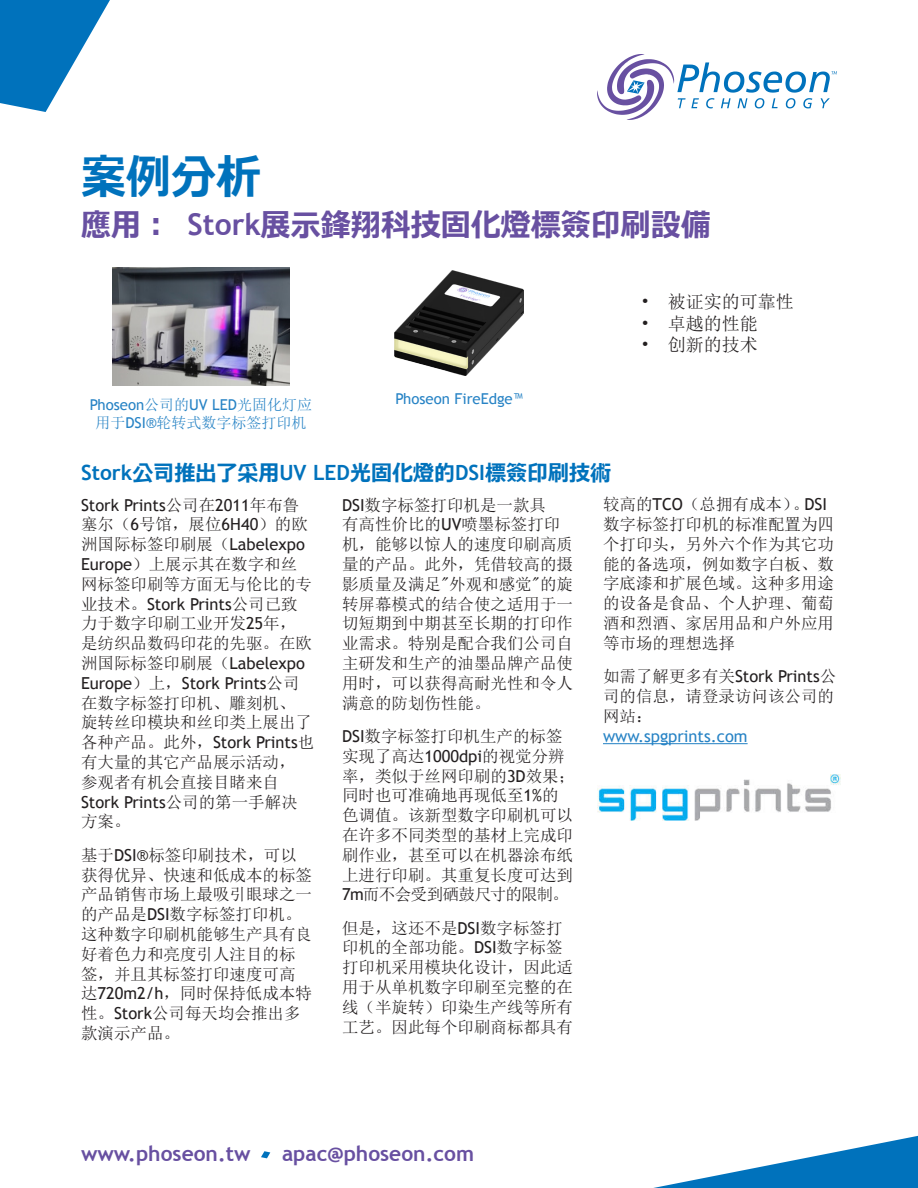
<style>
.page{position:relative;width:918px;height:1188px;background:#fff}
.page>*{position:absolute;margin:0;border:0;box-sizing:border-box;transform-origin:0 0}
.Product_name{font:45px "Sim Sun Bold";color:#0072bc}
.Product_name-2{font:30px "Sim Sun Bold";color:#6850a1}
.t1{font:21px "Sim Sun Bold";color:#0072bc}
.t2{font:700 21px "Trebuchet MS";color:#6850a1}
.t3{font:18px "Sim Sun";color:#231f20}
.t4{font:16.5px/19.8px "Sim Sun";color:#231f20}
.t5{font:15px/18px "Sim Sun";color:#2783c5;text-align:center}
.t6{font:15px "Trebuchet MS";color:#2783c5}
.s1{font-family:"Trebuchet MS";font-weight:700}
.s2{font-family:"Trebuchet MS"}
.s3{font-family:"Trebuchet MS";color:#2783c5}
</style>
<div class="page">
<svg style="left:597px;top:54px;width:240px;height:66px"></svg>
<svg style="left:653px;top:1135px;width:265px;height:53px"></svg>
<svg style="left:0;top:0;width:110px;height:112px"></svg>
<svg style="left:261px;top:1151px;width:9px;height:7px"></svg>
<img style="left:112px;top:267px;width:178px;height:119px">
<img style="left:395px;top:271px;width:128px;height:105px">
<hr style="left:603px;top:743px;width:145px;height:1px;background:#2783c5">
<img style="left:597px;top:774px;width:244px;height:46px">
<p class="Product_name" style="left:81px;top:144px;width:181px">案例分析</p>
<p class="Product_name-2" style="left:81px;top:203px;width:631px">應用： <span class="s1">Stork</span>展示鋒翔科技固化燈標簽印刷設備</p>
<p class="t5" style="left:90px;top:396px;width:224px"><span class="s2">Phoseon</span>公司的<span class="s2">UV LED</span>光固化灯应用于<span class="s2">DSI®</span>轮转式数字标签打印机</p>
<p class="t6" style="left:396px;top:390px;width:128px">Phoseon FireEdge™</p>
<p class="t1" style="left:81px;top:458px;width:532px"><span class="s1">Stork</span>公司推出了采用<span class="s1">UV LED</span>光固化燈的<span class="s1">DSI</span>標簽印刷技術</p>
<p class="t3" style="left:641px;top:292px;width:154px">• 被证实的可靠性</p>
<p class="t3" style="left:641px;top:314px;width:118px">• 卓越的性能</p>
<p class="t3" style="left:641px;top:336px;width:118px">• 创新的技术</p>
<p class="t4" style="left:81px;top:495px;width:235px"><span class="s2">Stork Prints</span>公司在<span class="s2">2011</span>年布鲁塞尔（<span class="s2">6</span>号馆，展位<span class="s2">6H40</span>）的欧洲国际标签印刷展（<span class="s2">Labelexpo<br>Europe</span>）上展示其在数字和丝网标签印刷等方面无与伦比的专业技术。<span class="s2">Stork Prints</span>公司已致力于数字印刷工业开发<span class="s2">25</span>年，是纺织品数码印花的先驱。在欧洲国际标签印刷展（<span class="s2">Labelexpo<br>Europe</span>）上，<span class="s2">Stork Prints</span>公司在数字标签打印机、雕刻机、旋转丝印模块和丝印类上展出了各种产品。此外，<span class="s2">Stork Prints</span>也有大量的其它产品展示活动，参观者有机会直接目睹来自<br><span class="s2">Stork Prints</span>公司的第一手解决方案。</p>
<p class="t4" style="left:81px;top:845px;width:232px">基于<span class="s2">DSI®</span>标签印刷技术，可以获得优异、快速和低成本的标签产品销售市场上最吸引眼球之一的产品是<span class="s2">DSI</span>数字标签打印机。这种数字印刷机能够生产具有良好着色力和亮度引人注目的标签，并且其标签打印速度可高达<span class="s2">720m2/h</span>，同时保持低成本特性。<span class="s2">Stork</span>公司每天均会推出多款演示产品。</p>
<p class="t4" style="left:342px;top:495px;width:232px"><span class="s2">DSI</span>数字标签打印机是一款具<br>有高性价比的<span class="s2">UV</span>喷墨标签打印机，能够以惊人的速度印刷高质量的产品。此外，凭借较高的摄影质量及满足"外观和感觉"的旋转屏幕模式的结合使之适用于一切短期到中期甚至长期的打印作业需求。特别是配合我们公司自主研发和生产的油墨品牌产品使用时，可以获得高耐光性和令人满意的防划伤性能。</p>
<p class="t4" style="left:342px;top:726px;width:235px"><span class="s2">DSI</span>数字标签打印机生产的标签实现了高达<span class="s2">1000dpi</span>的视觉分辨率，类似于丝网印刷的<span class="s2">3D</span>效果；同时也可准确地再现低至<span class="s2">1%</span>的色调值。该新型数字印刷机可以在许多不同类型的基材上完成印刷作业，甚至可以在机器涂布纸上进行印刷。其重复长度可达到<br><span class="s2">7m</span>而不会受到硒鼓尺寸的限制。</p>
<p class="t4" style="left:342px;top:918px;width:232px">但是，这还不是<span class="s2">DSI</span>数字标签打印机的全部功能。<span class="s2">DSI</span>数字标签打印机采用模块化设计，因此适用于从单机数字印刷至完整的在线（半旋转）印染生产线等所有工艺。因此每个印刷商标都具有</p>
<p class="t4" style="left:603px;top:494px;width:232px">较高的<span class="s2">TCO</span>（总拥有成本）。<span class="s2">DSI</span>数字标签打印机的标准配置为四个打印头，另外六个作为其它功能的备选项，例如数字白板、数字底漆和扩展色域。这种多用途的设备是食品、个人护理、葡萄酒和烈酒、家居用品和户外应用等市场的理想选择</p>
<p class="t4" style="left:603px;top:666px;width:235px">如需了解更多有关<span class="s2">Stork Prints</span>公司的信息，请登录访问该公司的网站：<br><span class="s3">www.spgprints.com</span></p>
<p class="t2" style="left:81px;top:1140px;width:171px">www.phoseon.tw</p>
<p class="t2" style="left:282px;top:1140px;width:193px">apac@phoseon.com</p>
</div>
